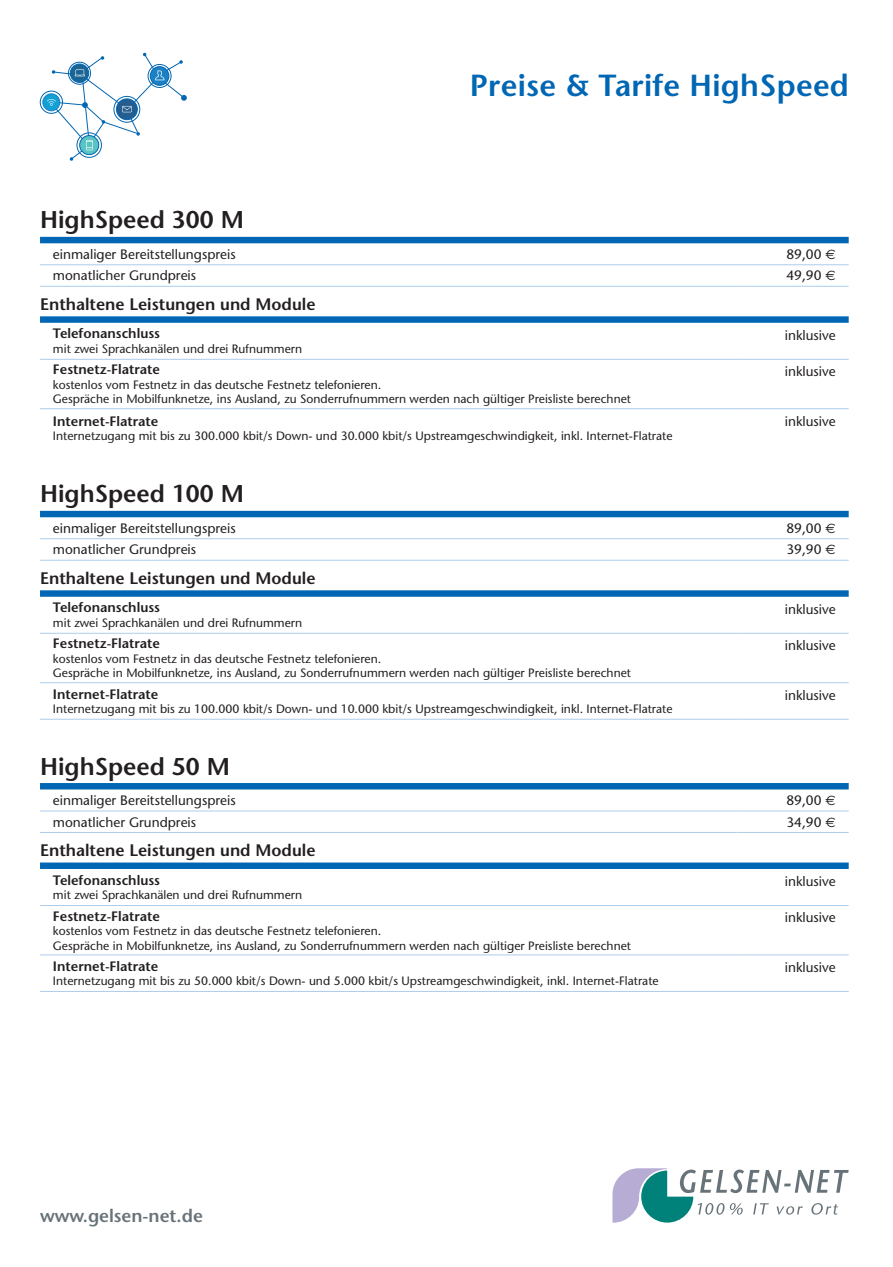
<style>
.page{position:relative;width:893px;height:1267px;background:#fff}
.page>*{position:absolute;margin:0;border:0;box-sizing:border-box;transform-origin:0 0}
.t1{font:600 30.45px "Stone Sans Std";letter-spacing:.01em;color:#0166b3}
.t2{font:600 24.3px "Stone Sans Std";color:#231f20}
.t3{font:600 18px "Stone Sans Std";color:#687379}
.t4{font:600 16.65px "Stone Sans Std";color:#231f20}
.t5{font:500 13.65px "Stone Sans Std";color:#231f20}
.t6{font:600 13.65px "Stone Sans Std";color:#231f20}
.t7{font:500 12.15px/14.5px "Stone Sans Std";color:#231f20}
.s1{font-family:"Euro Sans";font-weight:400}
</style>
<div class="page">
<div style="left:40px;top:237px;width:808px;height:6px;background:#0166b3"></div>
<svg style="left:40px;top:316px;width:808px;height:553px"></svg>
<hr style="left:40px;top:286px;width:696px;height:1px;background:#accdeb">
<hr style="left:736px;top:286px;width:112px;height:1px;background:#accdeb">
<hr style="left:40px;top:832px;width:696px;height:1px;background:#accdeb">
<hr style="left:736px;top:832px;width:112px;height:1px;background:#accdeb">
<hr style="left:40px;top:264px;width:696px;height:1px;background:#accdeb">
<hr style="left:736px;top:264px;width:112px;height:1px;background:#accdeb">
<hr style="left:40px;top:810px;width:696px;height:1px;background:#accdeb">
<hr style="left:736px;top:810px;width:112px;height:1px;background:#accdeb">
<hr style="left:40px;top:718px;width:696px;height:1px;background:#accdeb">
<hr style="left:736px;top:718px;width:112px;height:1px;background:#accdeb">
<hr style="left:40px;top:991px;width:696px;height:1px;background:#accdeb">
<hr style="left:736px;top:991px;width:112px;height:1px;background:#accdeb">
<hr style="left:40px;top:408px;width:696px;height:1px;background:#accdeb">
<hr style="left:736px;top:408px;width:112px;height:1px;background:#accdeb">
<hr style="left:40px;top:682px;width:696px;height:1px;background:#accdeb">
<hr style="left:736px;top:682px;width:112px;height:1px;background:#accdeb">
<hr style="left:40px;top:954px;width:696px;height:1px;background:#accdeb">
<hr style="left:736px;top:954px;width:112px;height:1px;background:#accdeb">
<hr style="left:40px;top:359px;width:696px;height:1px;background:#accdeb">
<hr style="left:736px;top:359px;width:112px;height:1px;background:#accdeb">
<hr style="left:40px;top:633px;width:696px;height:1px;background:#accdeb">
<hr style="left:736px;top:633px;width:112px;height:1px;background:#accdeb">
<hr style="left:40px;top:905px;width:696px;height:1px;background:#accdeb">
<hr style="left:736px;top:905px;width:112px;height:1px;background:#accdeb">
<hr style="left:40px;top:560px;width:696px;height:1px;background:#accdeb">
<hr style="left:736px;top:560px;width:112px;height:1px;background:#accdeb">
<hr style="left:40px;top:538px;width:696px;height:1px;background:#accdeb">
<hr style="left:736px;top:538px;width:112px;height:1px;background:#accdeb">
<svg style="left:612px;top:1168px;width:236px;height:54px"></svg>
<div style="left:43px;top:94px;width:17px;height:17px;background:#11a1d7;border-radius:50%"></div>
<div style="left:43px;top:94px;width:17px;height:17px;border:1px solid #1b81c4;border-radius:50%"></div>
<div style="left:40px;top:91px;width:23px;height:22px;border:1px solid #0166b3;border-radius:50%"></div>
<svg style="left:47px;top:53px;width:140px;height:108px"></svg>
<div style="left:77px;top:133px;width:25px;height:25px;border:1px solid #0166b3;border-radius:50%"></div>
<h1 class="t1" style="left:469px;top:67px;width:380px">Preise &amp; Tarife HighSpeed</h1>
<h2 class="t2" style="left:40px;top:205px;width:205px">HighSpeed 300 M</h2>
<p class="t5" style="left:53px;top:246px;width:184px">einmaliger Bereitstellungspreis</p>
<p class="t5" style="left:786px;top:246px;width:51px">89,00 <span class="s1">€</span></p>
<p class="t5" style="left:53px;top:267px;width:145px">monatlicher Grundpreis</p>
<p class="t5" style="left:786px;top:267px;width:51px">49,90 <span class="s1">€</span></p>
<h3 class="t4" style="left:40px;top:294px;width:277px">Enthaltene Leistungen und Module</h3>
<p class="t6" style="left:53px;top:325px;width:109px">Telefonanschluss</p>
<p class="t7" style="left:53px;top:341px;width:251px">mit zwei Sprachkanälen und drei Rufnummern</p>
<p class="t5" style="left:784px;top:327px;width:52px">inklusive</p>
<p class="t6" style="left:53px;top:361px;width:109px">Festnetz-Flatrate</p>
<p class="t7" style="left:53px;top:377px;width:579px">kostenlos vom Festnetz in das deutsche Festnetz telefonieren.<br>Gespräche in Mobilfunknetze, ins Ausland, zu Sonderrufnummern werden nach gültiger Preisliste berechnet</p>
<p class="t6" style="left:53px;top:412px;width:107px">Internet-Flatrate</p>
<p class="t7" style="left:53px;top:428px;width:621px">Internetzugang mit bis zu 300.000 kbit/s Down- und 30.000 kbit/s Upstreamgeschwindigkeit, inkl. Internet-Flatrate</p>
<p class="t5" style="left:784px;top:363px;width:52px">inklusive</p>
<p class="t5" style="left:784px;top:413px;width:52px">inklusive</p>
<h2 class="t2" style="left:40px;top:479px;width:205px">HighSpeed 100 M</h2>
<p class="t5" style="left:53px;top:520px;width:184px">einmaliger Bereitstellungspreis</p>
<p class="t5" style="left:786px;top:520px;width:51px">89,00 <span class="s1">€</span></p>
<p class="t5" style="left:53px;top:541px;width:145px">monatlicher Grundpreis</p>
<p class="t5" style="left:786px;top:541px;width:51px">39,90 <span class="s1">€</span></p>
<h3 class="t4" style="left:40px;top:568px;width:277px">Enthaltene Leistungen und Module</h3>
<p class="t6" style="left:53px;top:599px;width:109px">Telefonanschluss</p>
<p class="t7" style="left:53px;top:615px;width:251px">mit zwei Sprachkanälen und drei Rufnummern</p>
<p class="t5" style="left:784px;top:601px;width:52px">inklusive</p>
<p class="t6" style="left:53px;top:635px;width:109px">Festnetz-Flatrate</p>
<p class="t7" style="left:53px;top:651px;width:579px">kostenlos vom Festnetz in das deutsche Festnetz telefonieren.<br>Gespräche in Mobilfunknetze, ins Ausland, zu Sonderrufnummern werden nach gültiger Preisliste berechnet</p>
<p class="t6" style="left:53px;top:685px;width:107px">Internet-Flatrate</p>
<p class="t7" style="left:53px;top:701px;width:621px">Internetzugang mit bis zu 100.000 kbit/s Down- und 10.000 kbit/s Upstreamgeschwindigkeit, inkl. Internet-Flatrate</p>
<p class="t5" style="left:784px;top:637px;width:52px">inklusive</p>
<p class="t5" style="left:784px;top:686px;width:52px">inklusive</p>
<h2 class="t2" style="left:40px;top:751px;width:191px">HighSpeed 50 M</h2>
<p class="t5" style="left:53px;top:792px;width:184px">einmaliger Bereitstellungspreis</p>
<p class="t5" style="left:786px;top:792px;width:51px">89,00 <span class="s1">€</span></p>
<p class="t5" style="left:53px;top:813px;width:145px">monatlicher Grundpreis</p>
<p class="t5" style="left:786px;top:813px;width:51px">34,90 <span class="s1">€</span></p>
<h3 class="t4" style="left:40px;top:840px;width:277px">Enthaltene Leistungen und Module</h3>
<p class="t6" style="left:53px;top:871px;width:109px">Telefonanschluss</p>
<p class="t7" style="left:53px;top:887px;width:251px">mit zwei Sprachkanälen und drei Rufnummern</p>
<p class="t5" style="left:784px;top:873px;width:52px">inklusive</p>
<p class="t6" style="left:53px;top:907px;width:109px">Festnetz-Flatrate</p>
<p class="t7" style="left:53px;top:923px;width:579px">kostenlos vom Festnetz in das deutsche Festnetz telefonieren.<br>Gespräche in Mobilfunknetze, ins Ausland, zu Sonderrufnummern werden nach gültiger Preisliste berechnet</p>
<p class="t6" style="left:53px;top:957px;width:107px">Internet-Flatrate</p>
<p class="t7" style="left:53px;top:973px;width:607px">Internetzugang mit bis zu 50.000 kbit/s Down- und 5.000 kbit/s Upstreamgeschwindigkeit, inkl. Internet-Flatrate</p>
<h3 class="t3" style="left:40px;top:1204px;width:164px">www.gelsen-net.de</h3>
<p class="t5" style="left:784px;top:909px;width:52px">inklusive</p>
<p class="t5" style="left:784px;top:959px;width:52px">inklusive</p>
</div>
